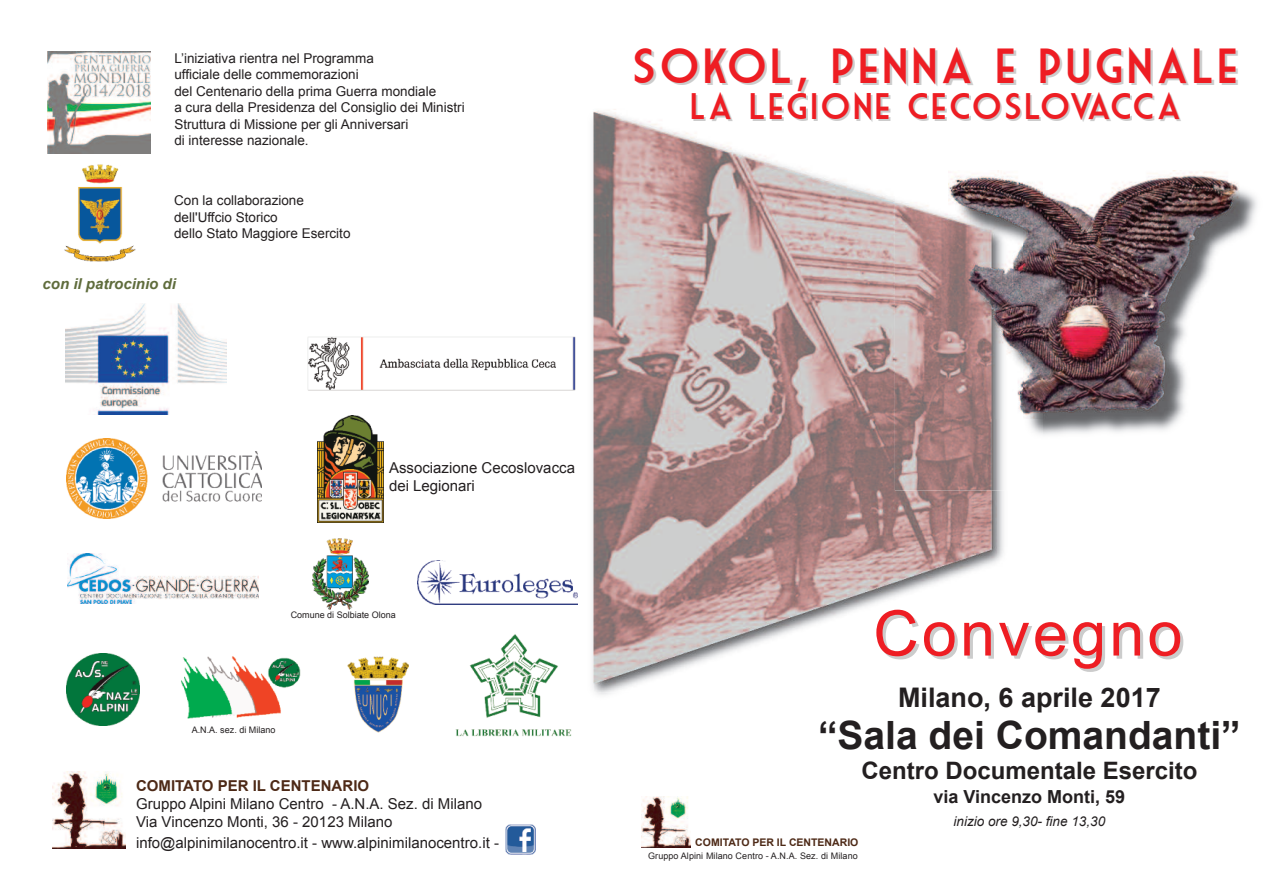
<style>
.page{position:relative;width:1263px;height:893px;background:#fff}
.page>*{position:absolute;margin:0;border:0;box-sizing:border-box;transform-origin:0 0}
.t1{font:63px "Arial";letter-spacing:.05em;color:#ee1d23}
.t2{font:48px "Market Deco";letter-spacing:.05em;color:#ee1d23}
.t3{font:700 39px "Arial";color:#231f20}
.t4{font:36px "Market Deco";letter-spacing:.05em;color:#ee1d23}
.t5{font:700 27px "Arial";color:#231f20}
.t6{font:700 24px "Arial";color:#231f20}
.t7{font:700 18px "Arial";color:#231f20}
.t8{font:15px/18px "Arial";color:#231f20}
.t9{font:700 15px "Arial";color:#4d2916}
.t10{font:italic 700 15px "Arial";color:#5f6c3c}
.t11{font:13.5px/16.5px "Arial";color:#231f20}
.t12{font:italic 13.5px "Arial";color:#231f20}
.t13{font:700 10.5px "Arial";color:#4d2916}
.t14{font:9px "Arial";letter-spacing:.01em;color:#231f20}
</style>
<div class="page">
<img style="left:642px;top:796px;width:49px;height:52px">
<img style="left:66px;top:303px;width:161px;height:112px">
<img style="left:181px;top:656px;width:119px;height:63px">
<img style="left:417px;top:561px;width:161px;height:43px">
<img style="left:47px;top:51px;width:104px;height:103px">
<img style="left:593px;top:109px;width:411px;height:584px">
<img style="left:1043px;top:170px;width:214px;height:265px">
<img style="left:1028px;top:419px;width:15px;height:16px">
<img style="left:895px;top:156px;width:109px;height:335px">
<img style="left:948px;top:171px;width:292px;height:248px">
<img style="left:67px;top:438px;width:195px;height:81px">
<img style="left:67px;top:553px;width:192px;height:51px">
<img style="left:347px;top:656px;width:62px;height:76px">
<img style="left:455px;top:634px;width:117px;height:102px">
<img style="left:67px;top:653px;width:72px;height:72px">
<img style="left:53px;top:772px;width:73px;height:76px">
<img style="left:505px;top:825px;width:30px;height:30px">
<img style="left:307px;top:336px;width:269px;height:55px">
<img style="left:317px;top:416px;width:66px;height:106px">
<img style="left:313px;top:538px;width:56px;height:72px">
<img style="left:64px;top:164px;width:71px;height:98px">
<p class="t11" style="left:174px;top:50px;width:292px">L’iniziativa rientra nel Programma<br>ufficiale delle commemorazioni<br>del Centenario della prima Guerra mondiale<br>a cura della Presidenza del Consiglio dei Ministri Struttura di Missione per gli Anniversari<br>di interesse nazionale.</p>
<h2 class="t2" style="left:632px;top:39px;width:608px">SOKOL, PENNA E PUGNALE</h2>
<h3 class="t4" style="left:690px;top:86px;width:493px">LA LEGIONE CECOSLOVACCA</h3>
<p class="t11" style="left:174px;top:192px;width:178px">Con la collaborazione dell'Uffcio Storico<br>dello Stato Maggiore Esercito</p>
<p class="t10" style="left:43px;top:276px;width:135px">con il patrocinio di</p>
<p class="t8" style="left:389px;top:459px;width:187px">Associazione Cecoslovacca dei Legionari</p>
<p class="t14" style="left:291px;top:609px;width:107px">Comune di Solbiate Olona</p>
<p class="t14" style="left:192px;top:725px;width:85px">A.N.A. sez. di Milano</p>
<p class="t9" style="left:136px;top:778px;width:235px">COMITATO PER IL CENTENARIO</p>
<p class="t8" style="left:136px;top:795px;width:347px">Gruppo Alpini Milano Centro - A.N.A. Sez. di Milano<br>Via Vincenzo Monti, 36 - 20123 Milano</p>
<p class="t8" style="left:136px;top:833px;width:364px">info@alpinimilanocentro.it - www.alpinimilanocentro.it -</p>
<h1 class="t1" style="left:873px;top:598px;width:311px">Convegno</h1>
<h3 class="t5" style="left:898px;top:683px;width:264px">Milano, 6 aprile 2017</h3>
<h3 class="t3" style="left:818px;top:714px;width:424px">“Sala dei Comandanti”</h3>
<h3 class="t6" style="left:861px;top:758px;width:338px">Centro Documentale Esercito</h3>
<h3 class="t7" style="left:933px;top:787px;width:193px">via Vincenzo Monti, 59</h3>
<p class="t12" style="left:953px;top:814px;width:153px">inizio ore 9,30- fine 13,30</p>
<p class="t13" style="left:695px;top:836px;width:165px">COMITATO PER IL CENTENARIO</p>
<p class="t14" style="left:648px;top:851px;width:211px">Gruppo Alpini Milano Centro - A.N.A. Sez. di Milano</p>
</div>
